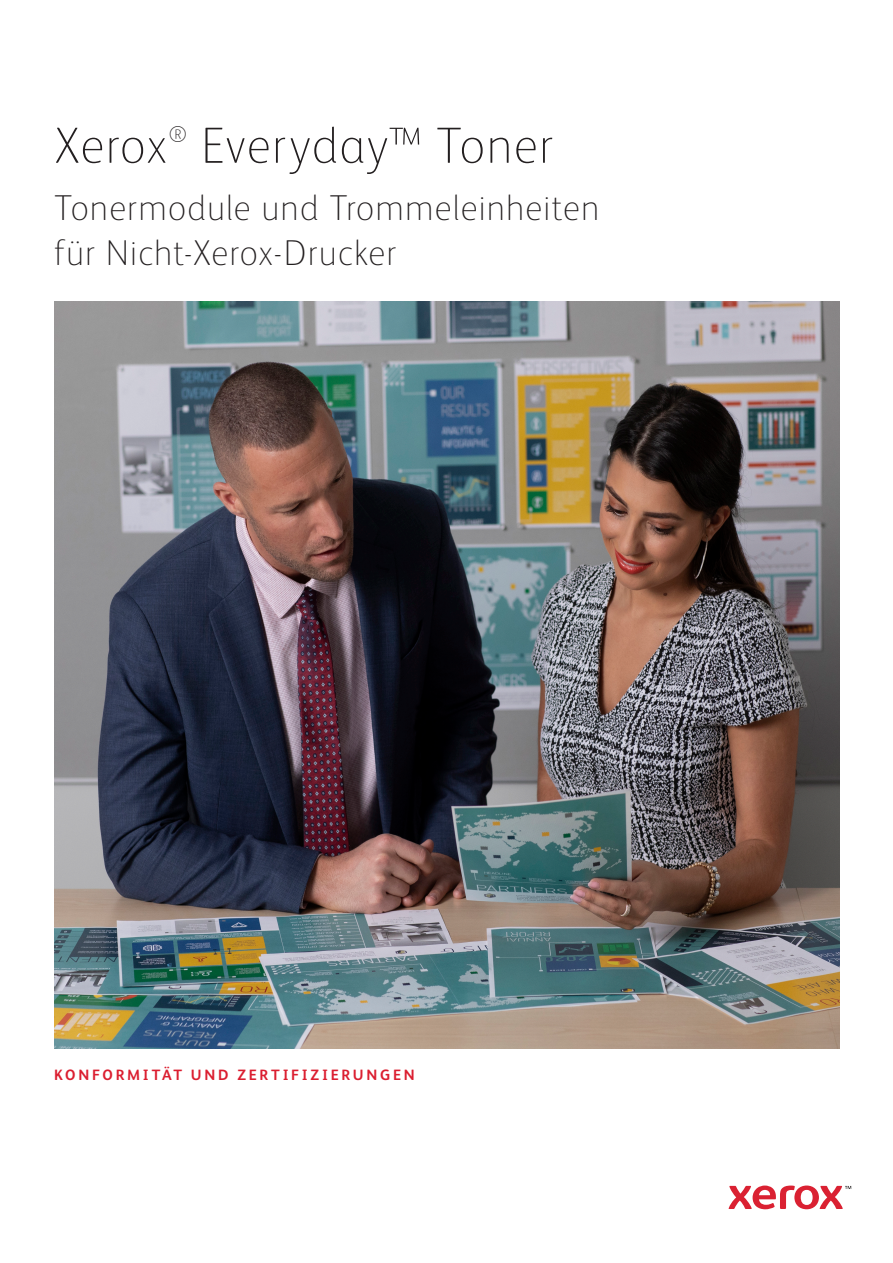
<style>
.page{position:relative;width:893px;height:1263px;background:#fff}
.page>*{position:absolute;margin:0;border:0;box-sizing:border-box;transform-origin:0 0}
.Page_Title{font:100 51px "Xerox Sans";letter-spacing:.025em;color:#231f20}
.Page_Title-2{font:100 36px/45px "Xerox Sans";letter-spacing:.03em;color:#231f20}
.Page_Title-3{font:100 22.8px "Xerox Sans";color:#231f20}
.Body_Subhead{font:700 15px "Xerox Sans";letter-spacing:.18em;color:#db1e30}
</style>
<div class="page">
<svg style="left:729px;top:1185px;width:122px;height:24px"></svg>
<img style="left:54px;top:302px;width:785px;height:747px">
<p class="Page_Title" style="left:54px;top:112px;width:115px">Xerox</p>
<p class="Page_Title-3" style="left:169px;top:120px;width:20px">®</p>
<p class="Page_Title" style="left:201px;top:112px;width:353px">Everyday™ Toner</p>
<p class="Page_Title-2" style="left:54px;top:183px;width:547px">Tonermodule und Trommeleinheiten für Nicht-Xerox-Drucker</p>
<p class="Body_Subhead" style="left:54px;top:1064px;width:362px">KONFORMITÄT UND ZERTIFIZIERUNGEN</p>
</div>
